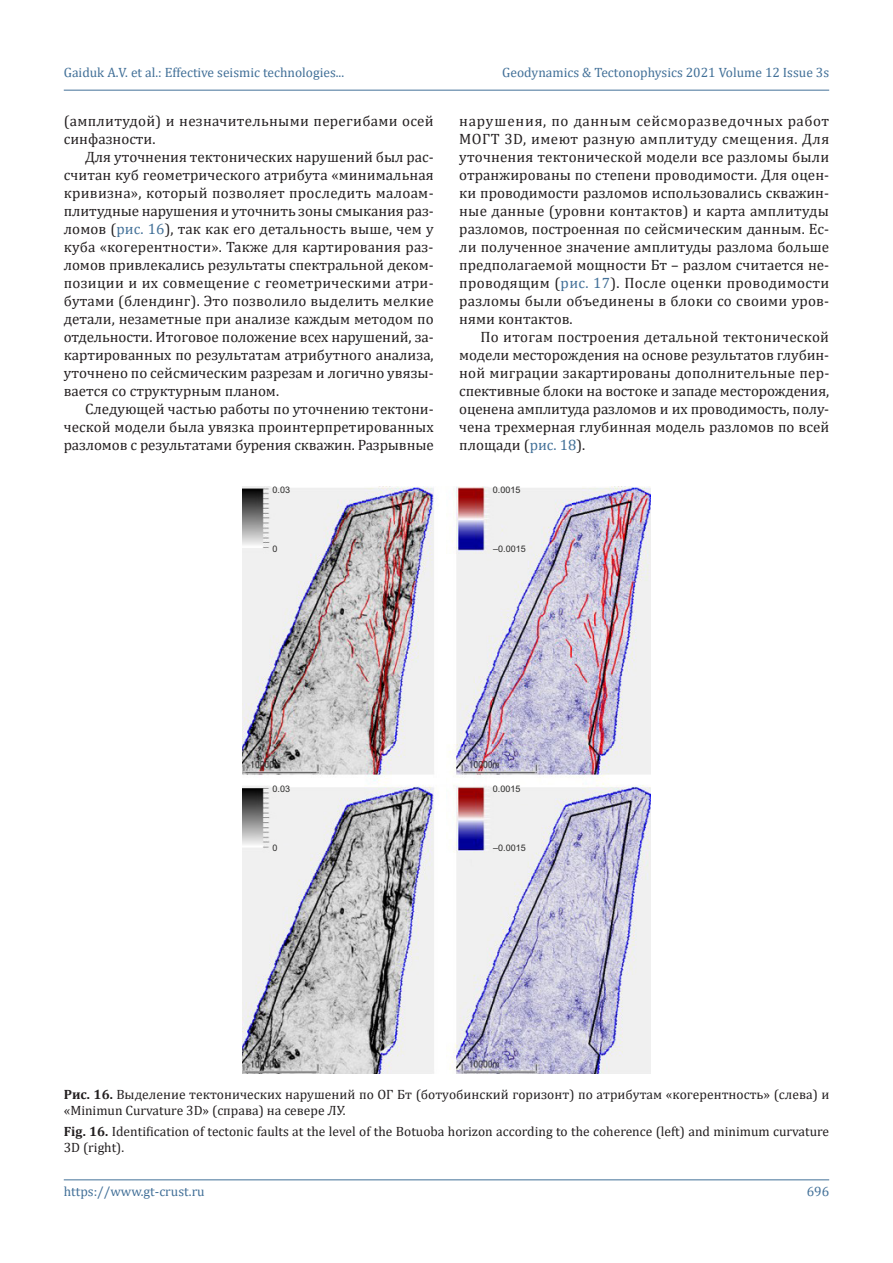
<style>
.page{position:relative;width:893px;height:1263px;background:#fff}
.page>*{position:absolute;margin:0;border:0;box-sizing:border-box;transform-origin:0 0}
.t1{font:15px/18px "Cambria";color:#231f20;text-align:justify}
.t2{font:15px/18px "Cambria";letter-spacing:.02em;color:#231f20}
.t3{font:13.5px/16.2px "Cambria";color:#231f20}
.t4{font:13.5px "Cambria";color:#427098}
.t5{font:9px "Arial";color:#2b2a29}
.s1{color:#427098}
.s2{font-weight:700}
</style>
<div class="page">
<hr style="left:64px;top:1179px;width:765px;height:1px;background:#427098">
<hr style="left:64px;top:90px;width:765px;height:1px;background:#427098">
<img style="left:243px;top:486px;width:407px;height:588px">
<p class="t4" style="left:64px;top:65px;width:282px">Gaiduk A.V. et al.: Effective seismic technologies...</p>
<p class="t4" style="left:502px;top:65px;width:328px">Geodynamics &amp; Tectonophysics 2021 Volume 12 Issue 3s</p>
<p class="t2" style="left:64px;top:112px;width:371px">(амплитудой) и незначительными перегибами осей синфазности.</p>
<p class="t1" style="left:64px;top:148px;width:371px;text-indent:21px">Для уточнения тектонических нарушений был рас&shy;считан куб геометрического атрибута «минимальная кривизна», который позволяет проследить малоам&shy;плитудные нарушения и уточнить зоны смыкания раз&shy;ломов (<span class="s1">рис. 16</span>), так как его детальность выше, чем у куба «когерентности». Также для картирования раз&shy;ломов привлекались результаты спектральной деком&shy;позиции и их совмещение с геометрическими атри&shy;бутами (блендинг). Это позволило выделить мелкие детали, незаметные при анализе каждым методом по отдельности. Итоговое положение всех нарушений, за&shy;картированных по результатам атрибутного анализа, уточнено по сейсмическим разрезам и логично увязы&shy;вается со структурным планом.</p>
<p class="t1" style="left:64px;top:400px;width:371px;text-indent:21px">Следующей частью работы по уточнению тектони&shy;ческой модели была увязка проинтерпретированных разломов с результатами бурения скважин. Разрывные</p>
<p class="t1" style="left:459px;top:112px;width:372px">нарушения, по данным сейсморазведочных работ МОГТ 3D, имеют разную амплитуду смещения. Для уточнения тектонической модели все разломы были отранжированы по степени проводимости. Для оцен&shy;ки проводимости разломов использовались скважин&shy;ные данные (уровни контактов) и карта амплитуды разломов, построенная по сейсмическим данным. Ес&shy;ли полученное значение амплитуды разлома больше предполагаемой мощности Бт – разлом считается не&shy;проводящим (<span class="s1">рис. 17</span>). После оценки проводимости разломы были объединены в блоки со своими уров&shy;нями контактов.</p>
<p class="t1" style="left:459px;top:328px;width:372px;text-indent:21px">По итогам построения детальной тектонической модели месторождения на основе результатов глубин&shy;ной миграции закартированы дополнительные пер&shy;спективные блоки на востоке и западе месторождения, оценена амплитуда разломов и их проводимость, полу&shy;чена трехмерная глубинная модель разломов по всей площади (<span class="s1">рис. 18</span>).</p>
<p class="t5" style="left:272px;top:483px;width:19px">0.03</p>
<p class="t5" style="left:493px;top:483px;width:29px">0.0015</p>
<p class="t5" style="left:272px;top:542px;width:7px">0</p>
<p class="t5" style="left:493px;top:542px;width:34px">–0.0015</p>
<p class="t5" style="left:272px;top:783px;width:19px">0.03</p>
<p class="t5" style="left:272px;top:842px;width:7px">0</p>
<p class="t5" style="left:493px;top:783px;width:29px">0.0015</p>
<p class="t5" style="left:493px;top:842px;width:34px">–0.0015</p>
<p class="t3" style="left:64px;top:1086px;width:767px"><span class="s2">Рис. 16.</span> Выделение тектонических нарушений по ОГ Бт (ботуобинский горизонт) по атрибутам «когерентность» (слева) и «Minimun Curvature 3D» (справа) на севере ЛУ.</p>
<p class="t3" style="left:64px;top:1123px;width:767px"><span class="s2">Fig. 16.</span> Identification of tectonic faults at the level of the Botuoba horizon according to the coherence (left) and minimum curvature<br>3D (right).</p>
<p class="t4" style="left:64px;top:1183px;width:142px">https://www.gt-crust.ru</p>
<p class="t4" style="left:807px;top:1183px;width:24px">696</p>
</div>
